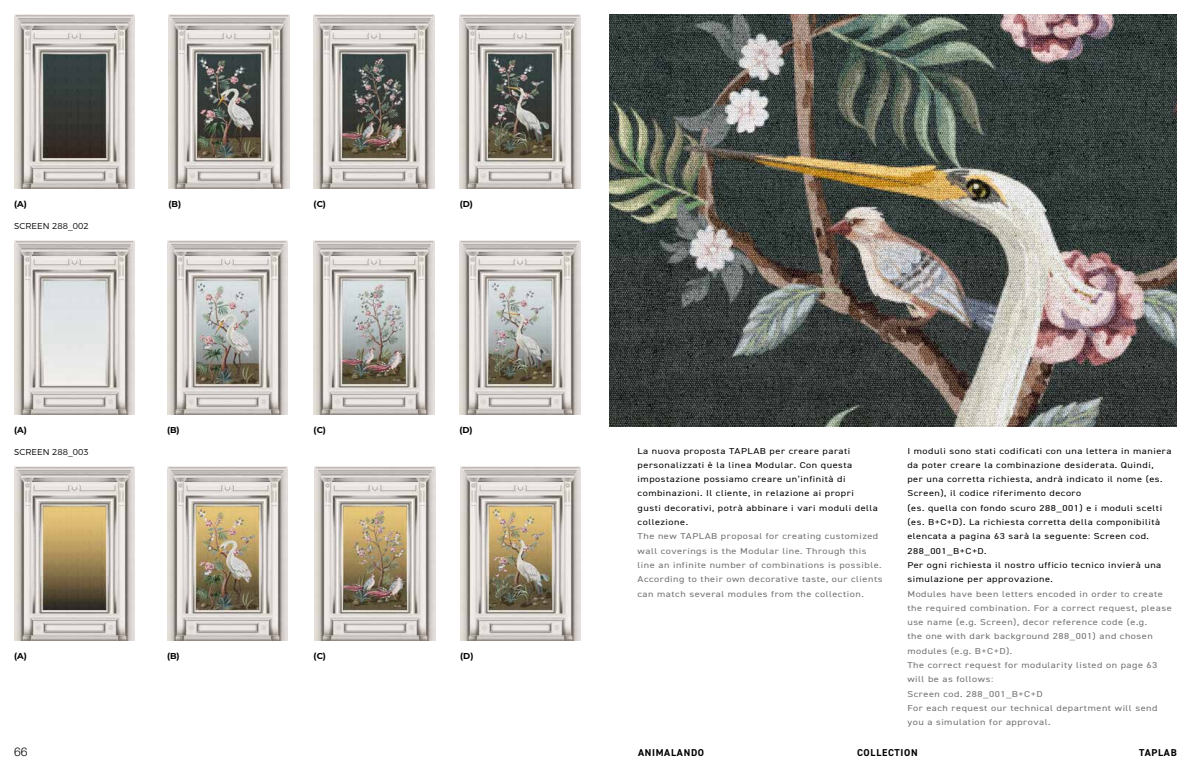
<style>
.page{position:relative;width:1191px;height:780px;background:#fff}
.page>*{position:absolute;margin:0;border:0;box-sizing:border-box;transform-origin:0 0}
.t1{font:300 12px "Helvetica Neue LT Std";color:#000}
.t2{font:700 10px "DIN2014";letter-spacing:.07em;color:#000}
.t3{font:8.6px/14.3px "DIN2014";letter-spacing:.05em;color:#000;scale:1.2 1}
.t4{font:8.6px/14.3px "DIN2014";letter-spacing:.05em;color:#707172;scale:1.2 1}
.t5{font:700 8.6px "Montserrat";color:#000}
.t6{font:300 8.6px "Montserrat";color:#000}
</style>
<div class="page">
<img style="left:14px;top:14px;width:121px;height:175px">
<img style="left:14px;top:240px;width:121px;height:174px">
<img style="left:14px;top:466px;width:121px;height:174px">
<img style="left:167px;top:240px;width:121px;height:174px">
<img style="left:167px;top:466px;width:121px;height:174px">
<img style="left:314px;top:14px;width:120px;height:175px">
<img style="left:168px;top:14px;width:121px;height:175px">
<img style="left:314px;top:240px;width:120px;height:174px">
<img style="left:314px;top:466px;width:121px;height:174px">
<img style="left:460px;top:14px;width:120px;height:175px">
<img style="left:609px;top:14px;width:567px;height:412px">
<img style="left:459px;top:240px;width:121px;height:174px">
<img style="left:460px;top:466px;width:121px;height:174px">
<p class="t5" style="left:14px;top:198px;width:14px">(A)</p>
<p class="t5" style="left:168px;top:198px;width:14px">(B)</p>
<p class="t5" style="left:314px;top:198px;width:14px">(C)</p>
<p class="t5" style="left:460px;top:198px;width:15px">(D)</p>
<p class="t6" style="left:14px;top:219px;width:76px">SCREEN 288_002</p>
<p class="t5" style="left:14px;top:423px;width:14px">(A)</p>
<p class="t5" style="left:167px;top:423px;width:14px">(B)</p>
<p class="t5" style="left:314px;top:423px;width:14px">(C)</p>
<p class="t5" style="left:459px;top:423px;width:15px">(D)</p>
<p class="t6" style="left:14px;top:445px;width:76px">SCREEN 288_003</p>
<p class="t5" style="left:14px;top:649px;width:14px">(A)</p>
<p class="t5" style="left:167px;top:649px;width:14px">(B)</p>
<p class="t5" style="left:314px;top:649px;width:14px">(C)</p>
<p class="t5" style="left:460px;top:649px;width:15px">(D)</p>
<p class="t3" style="left:637px;top:443px;width:202px">La nuova proposta TAPLAB per creare parati personalizzati è la linea Modular. Con questa impostazione possiamo creare un’infinità di combinazioni. Il cliente, in relazione ai propri gusti decorativi, potrà abbinare i vari moduli della collezione.</p>
<p class="t4" style="left:637px;top:529px;width:206px">The new TAPLAB proposal for creating customized wall coverings is the Modular line. Through this line an infinite number of combinations is possible.<br>According to their own decorative taste, our clients can match several modules from the collection.</p>
<p class="t3" style="left:907px;top:443px;width:221px">I moduli sono stati codificati con una lettera in maniera da poter creare la combinazione desiderata. Quindi,<br>per una corretta richiesta, andrà indicato il nome (es.<br>Screen), il codice riferimento decoro<br>(es. quella con fondo scuro 288_001) e i moduli scelti (es. B+C+D). La richiesta corretta della componibilità elencata a pagina 63 sarà la seguente: Screen cod.<br>288_001_B+C+D.<br>Per ogni richiesta il nostro ufficio tecnico invierà una simulazione per approvazione.</p>
<p class="t4" style="left:907px;top:586px;width:222px">Modules have been letters encoded in order to create the required combination. For a correct request, please use name (e.g. Screen), decor reference code (e.g.<br>the one with dark background 288_001) and chosen modules (e.g. B+C+D).<br>The correct request for modularity listed on page 63 will be as follows:<br>Screen cod. 288_001_B+C+D<br>For each request our technical department will send you a simulation for approval.</p>
<h1 class="t1" style="left:14px;top:744px;width:15px">66</h1>
<p class="t2" style="left:638px;top:745px;width:68px">ANIMALANDO</p>
<p class="t2" style="left:857px;top:745px;width:62px">COLLECTION</p>
<p class="t2" style="left:1139px;top:745px;width:39px">TAPLAB</p>
</div>
